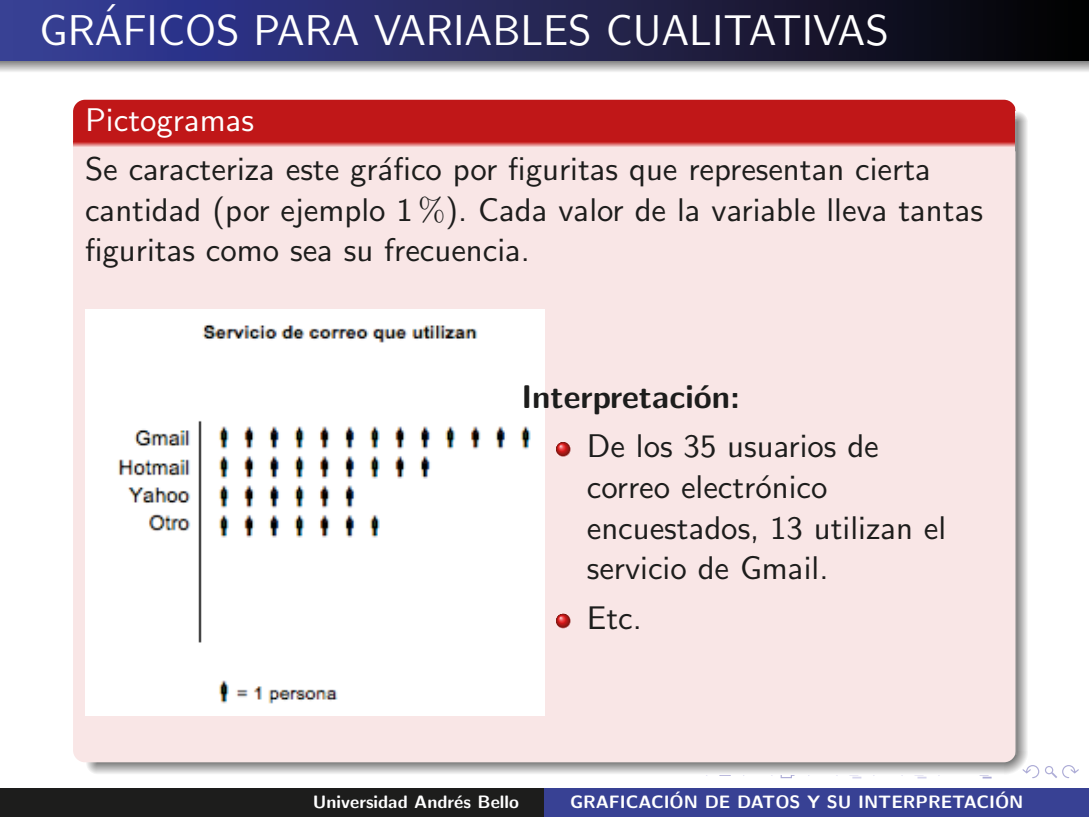
<style>
.page{position:relative;width:1089px;height:817px;background:#fff}
.page>*{position:absolute;margin:0;border:0;box-sizing:border-box;transform-origin:0 0}
.t1{font:42.9px "CMSS12";color:#fff}
.t2{font:32.7px/40.5px "CMSS10";color:#1d1d1c}
.t3{font:32.7px "CMSSBX10";color:#1d1d1c}
.t4{font:32.7px "CMSS10";color:#fff}
.t5{font:18px "CMSSBX10";color:#fff}
.s1{font-family:"CMR10"}
</style>
<div class="page">
<svg style="left:771px;top:775px;width:38px;height:3px"></svg>
<svg style="left:836px;top:775px;width:39px;height:3px"></svg>
<svg style="left:901px;top:775px;width:39px;height:3px"></svg>
<svg style="left:979px;top:775px;width:12px;height:3px"></svg>
<svg style="left:1027px;top:765px;width:52px;height:14px"></svg>
<div style="left:0;top:0;width:1089px;height:61px;background:linear-gradient(to right,#3a41a1,#080504)"></div>
<svg style="left:0;top:60px;width:1089px;height:12px;background:#aeaeb2"></svg>
<div style="left:73px;top:100px;width:942px;height:41px;background:#c01718"></div>
<svg style="left:73px;top:141px;width:942px;height:10px;background:#e69c9b"></svg>
<svg style="left:86px;top:762px;width:11px;height:12px"></svg>
<svg style="left:1003px;top:750px;width:24px;height:24px"></svg>
<svg style="left:97px;top:762px;width:906px;height:12px;background:#bab9b9"></svg>
<svg style="left:1016px;top:112px;width:11px;height:10px"></svg>
<svg style="left:1016px;top:122px;width:11px;height:628px;background:#b7b6b7"></svg>
<div style="left:73px;top:151px;width:942px;height:611px;background:#f9e6e6"></div>
<hr style="left:1015px;top:119px;width:1px;height:635px;background:#9d9d9c">
<svg style="left:1015px;top:107px;width:1px;height:12px"></svg>
<img style="left:85px;top:309px;width:459px;height:406px">
<svg style="left:555px;top:441px;width:15px;height:15px"></svg>
<svg style="left:555px;top:612px;width:15px;height:16px"></svg>
<div style="left:0;top:787px;width:544px;height:29px;background:#1d1d1c"></div>
<div style="left:544px;top:787px;width:545px;height:29px;background:#384194"></div>
<h1 class="t1" style="left:98px;top:2px;width:23px">´</h1>
<h1 class="t1" style="left:40px;top:12px;width:850px">GRAFICOS PARA VARIABLES CUALITATIVAS</h1>
<p class="t4" style="left:85px;top:107px;width:170px">Pictogramas</p>
<p class="t2" style="left:85px;top:151px;width:899px">Se caracteriza este gr´afico por figuritas que representan cierta cantidad (por ejemplo 1 <span class="s1">%</span>). Cada valor de la variable lleva tantas figuritas como sea su frecuencia.</p>
<p class="t3" style="left:521px;top:382px;width:220px">Interpretaci´on:</p>
<p class="t2" style="left:587px;top:428px;width:361px">De los 35 usuarios de correo electr´onico encuestados, 13 utilizan el servicio de Gmail.</p>
<p class="t2" style="left:587px;top:600px;width:56px">Etc.</p>
<p class="t5" style="left:671px;top:789px;width:11px">´</p>
<p class="t5" style="left:997px;top:789px;width:11px">´</p>
<p class="t5" style="left:313px;top:793px;width:207px">Universidad Andr´es Bello</p>
<p class="t5" style="left:570px;top:793px;width:455px">GRAFICACION DE DATOS Y SU INTERPRETACION</p>
</div>
